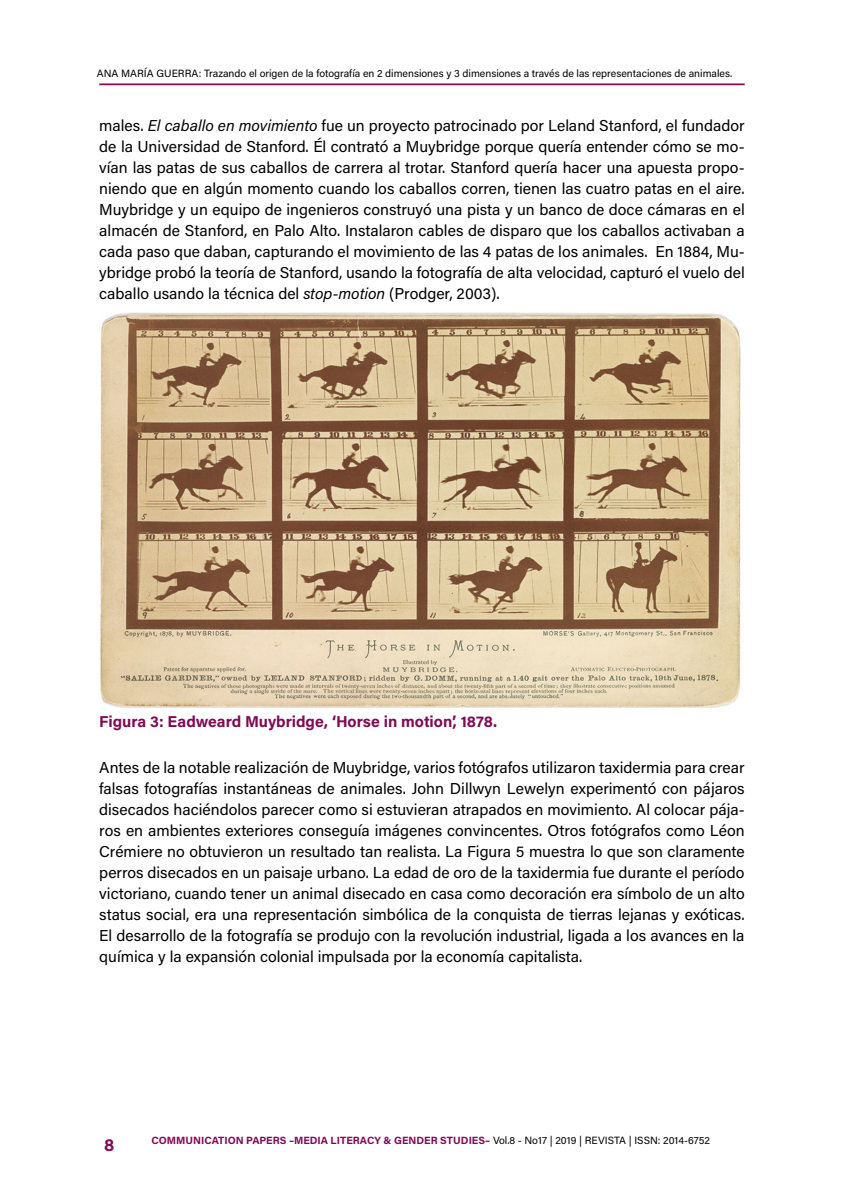
<style>
.page{position:relative;width:844px;height:1191px;background:#fff}
.page>*{position:absolute;margin:0;border:0;box-sizing:border-box;transform-origin:0 0}
.t1{font:700 17.5px "Acumin Pro";color:#800b53}
.t2{font:15.75px/21px "Acumin Pro";color:#000;text-align:justify}
.t3{font:700 15.75px "Acumin Pro";color:#800b53}
.t4{font:10.5px "Acumin Pro";color:#000}
.t5{font:700 10.5px "Acumin Pro";color:#800b53}
.s1{font-style:italic}
.s2{font-weight:400;color:#000}
</style>
<div class="page">
<hr style="left:99px;top:83px;width:645px;height:2px;background:#800b53">
<img style="left:100px;top:313px;width:641px;height:395px">
<p class="t4" style="left:97px;top:66px;width:637px">ANA MARÍA GUERRA: Trazando el origen de la fotografía en 2 dimensiones y 3 dimensiones a través de las representaciones de animales.</p>
<p class="t2" style="left:99px;top:114px;width:646px">males. <span class="s1">El caballo en movimiento</span> fue un proyecto patrocinado por Leland Stanford, el fundador de la Universidad de Stanford. Él contrató a Muybridge porque quería entender cómo se mo&shy;vían las patas de sus caballos de carrera al trotar. Stanford quería hacer una apuesta propo&shy;niendo que en algún momento cuando los caballos corren, tienen las cuatro patas en el aire.<br>Muybridge y un equipo de ingenieros construyó una pista y un banco de doce cámaras en el almacén de Stanford, en Palo Alto. Instalaron cables de disparo que los caballos activaban a cada paso que daban, capturando el movimiento de las 4 patas de los animales. En 1884, Mu&shy;ybridge probó la teoría de Stanford, usando la fotografía de alta velocidad, capturó el vuelo del caballo usando la técnica del <span class="s1">stop-motion</span> (Prodger, 2003).</p>
<p class="t3" style="left:99px;top:710px;width:399px">Figura 3: Eadweard Muybridge, ‘Horse in motion’, 1878.</p>
<p class="t2" style="left:99px;top:757px;width:646px">Antes de la notable realización de Muybridge, varios fotógrafos utilizaron taxidermia para crear falsas fotografías instantáneas de animales. John Dillwyn Lewelyn experimentó con pájaros disecados haciéndolos parecer como si estuvieran atrapados en movimiento. Al colocar pája&shy;ros en ambientes exteriores conseguía imágenes convincentes. Otros fotógrafos como Léon Crémiere no obtuvieron un resultado tan realista. La Figura 5 muestra lo que son claramente perros disecados en un paisaje urbano. La edad de oro de la taxidermia fue durante el período victoriano, cuando tener un animal disecado en casa como decoración era símbolo de un alto status social, era una representación simbólica de la conquista de tierras lejanas y exóticas.<br>El desarrollo de la fotografía se produjo con la revolución industrial, ligada a los avances en la química y la expansión colonial impulsada por la economía capitalista.</p>
<p class="t1" style="left:104px;top:1132px;width:12px">8</p>
<p class="t5" style="left:151px;top:1133px;width:560px">COMMUNICATION PAPERS –MEDIA LITERACY &amp; GENDER STUDIES– <span class="s2">Vol.8 - No17 | 2019 | REVISTA | ISSN: 2014-6752</span></p>
</div>
